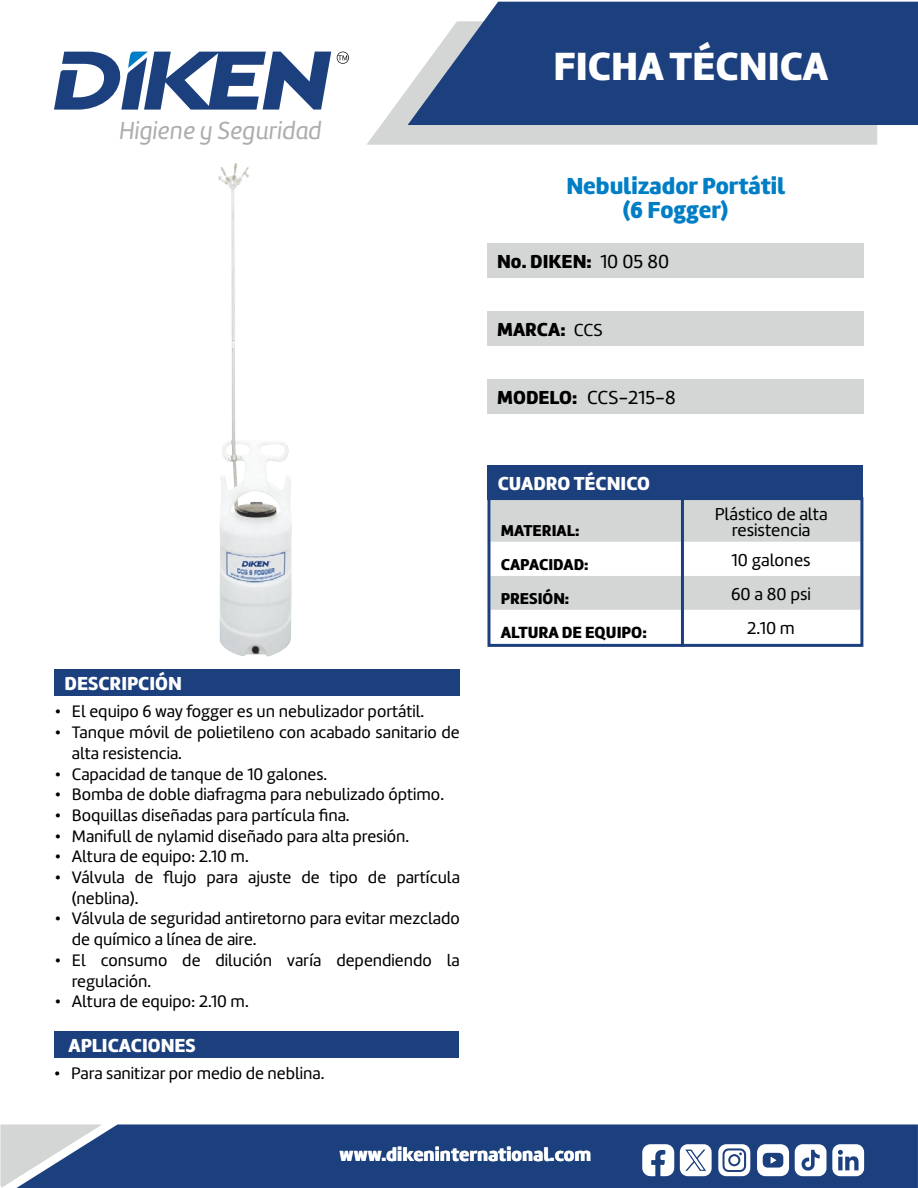
<style>
.page{position:relative;width:918px;height:1188px;background:#fff}
.page>*{position:absolute;margin:0;border:0;box-sizing:border-box;transform-origin:0 0}
.t1{font:40.8px "Amelia Basic Black";color:#fff}
.t2{font:25.5px "Amelia Basic Italic";color:#acadad}
.t3{font:24px/24px "Amelia Basic Black";color:#007ec5;text-align:center}
.t4{font:19.5px "Amelia Basic Black";color:#fff}
.t5{font:19.5px "Amelia Basic Black";color:#000}
.t6{font:19.5px "Amelia Basic";color:#000}
.t7{font:17.85px/16.4px "Amelia Basic";color:#000;text-align:center}
.t8{font:17.25px/20.7px "Amelia Basic";color:#000}
.t9{font:16.8px "Amelia Basic Black";color:#000}
.t10{font:16.35px "Amelia Basic Black";color:#000}
.s1{font-family:"Amelia Basic"}
.s2{font-family:"Amelia Basic";font-size:18px}
.s3{font-family:"Amelia Basic Black"}
</style>
<div class="page">
<div style="left:102px;top:1124px;width:816px;height:64px;background:#1c3f7e"></div>
<svg style="left:0;top:1124px;width:102px;height:64px;background:#99a6bd"></svg>
<svg style="left:367px;top:88px;width:510px;height:57px;background:#d8dada"></svg>
<svg style="left:408px;top:2px;width:510px;height:123px;background:#315089"></svg>
<svg style="left:54px;top:51px;width:277px;height:59px"></svg>
<svg style="left:337px;top:52px;width:12px;height:12px"></svg>
<svg style="left:680px;top:1144px;width:32px;height:32px"></svg>
<svg style="left:642px;top:1144px;width:32px;height:32px"></svg>
<svg style="left:718px;top:1144px;width:32px;height:32px"></svg>
<div style="left:730px;top:1156px;width:8px;height:8px;background:#fff;border-radius:50%"></div>
<svg style="left:757px;top:1144px;width:32px;height:32px"></svg>
<svg style="left:795px;top:1144px;width:69px;height:32px"></svg>
<div style="left:488px;top:466px;width:375px;height:34px;background:#1c3f7e"></div>
<div style="left:487px;top:244px;width:377px;height:34px;background:#d4d6d6"></div>
<div style="left:487px;top:312px;width:377px;height:34px;background:#d4d6d6"></div>
<div style="left:487px;top:379px;width:377px;height:34px;background:#d4d6d6"></div>
<div style="left:55px;top:669px;width:405px;height:27px;background:#1c3f7e"></div>
<div style="left:54px;top:1031px;width:405px;height:27px;background:#1c3f7e"></div>
<svg style="left:491px;top:501px;width:368px;height:109px"></svg>
<div style="left:487px;top:497px;width:376px;height:150px;border:3px solid #1c3f7e"></div>
<hr style="left:681px;top:499px;width:3px;height:148px;background:#1c3f7e">
<img style="left:218px;top:163px;width:74px;height:494px">
<h2 class="t2" style="left:119px;top:116px;width:204px">Higiene y Seguridad</h2>
<p class="t4" style="left:65px;top:672px;width:119px">DESCRIPCIÓN</p>
<p class="t8" style="left:55px;top:701px;width:371px">• El equipo 6 way fogger es un nebulizador portátil.</p>
<p class="t8" style="left:72px;top:722px;width:389px;text-indent:-17px">• Tanque móvil de polietileno con acabado sanitario de alta resistencia.</p>
<p class="t8" style="left:55px;top:764px;width:274px">• Capacidad de tanque de 10 galones.</p>
<p class="t8" style="left:55px;top:784px;width:391px">• Bomba de doble diafragma para nebulizado óptimo.</p>
<p class="t8" style="left:55px;top:805px;width:296px">• Boquillas diseñadas para partícula fina.</p>
<p class="t8" style="left:55px;top:826px;width:356px">• Manifull de nylamid diseñado para alta presión.</p>
<p class="t8" style="left:55px;top:846px;width:195px">• Altura de equipo: 2.10 m.</p>
<p class="t8" style="left:72px;top:867px;width:390px;text-indent:-17px">• Válvula de flujo para ajuste de tipo de partícula (neblina).</p>
<p class="t8" style="left:72px;top:908px;width:389px;text-indent:-17px">• Válvula de seguridad antiretorno para evitar mezclado de químico a línea de aire.</p>
<p class="t8" style="left:72px;top:950px;width:389px;text-indent:-17px">• El consumo de dilución varía dependiendo la regulación.</p>
<p class="t8" style="left:55px;top:991px;width:195px">• Altura de equipo: 2.10 m.</p>
<p class="t4" style="left:69px;top:1033px;width:129px">APLICACIONES</p>
<p class="t8" style="left:54px;top:1063px;width:272px">• Para sanitizar por medio de neblina.</p>
<h1 class="t1" style="left:553px;top:41px;width:276px">FICHA TÉCNICA</h1>
<h3 class="t3" style="left:566px;top:175px;width:220px">Nebulizador Portátil (6 Fogger)</h3>
<p class="t5" style="left:497px;top:250px;width:173px">No. DIKEN: <span class="s1">10 05 80</span></p>
<p class="t5" style="left:497px;top:318px;width:107px">MARCA: <span class="s2">CCS</span></p>
<p class="t6" style="left:497px;top:386px;width:180px"><span class="s3">MODELO:</span> CCS-215-8</p>
<p class="t4" style="left:498px;top:472px;width:154px">CUADRO TÉCNICO</p>
<p class="t10" style="left:501px;top:521px;width:80px">MATERIAL:</p>
<p class="t7" style="left:715px;top:506px;width:114px">Plástico de alta resistencia</p>
<p class="t10" style="left:501px;top:555px;width:90px">CAPACIDAD:</p>
<p class="t7" style="left:732px;top:552px;width:81px">10 galones</p>
<p class="t10" style="left:501px;top:589px;width:70px">PRESIÓN:</p>
<p class="t7" style="left:731px;top:586px;width:81px">60 a 80 psi</p>
<p class="t9" style="left:501px;top:622px;width:148px">ALTURA DE EQUIPO:</p>
<p class="t7" style="left:747px;top:620px;width:49px">2.10 m</p>
<p class="t4" style="left:340px;top:1143px;width:253px">www.dikeninternational.com</p>
</div>
